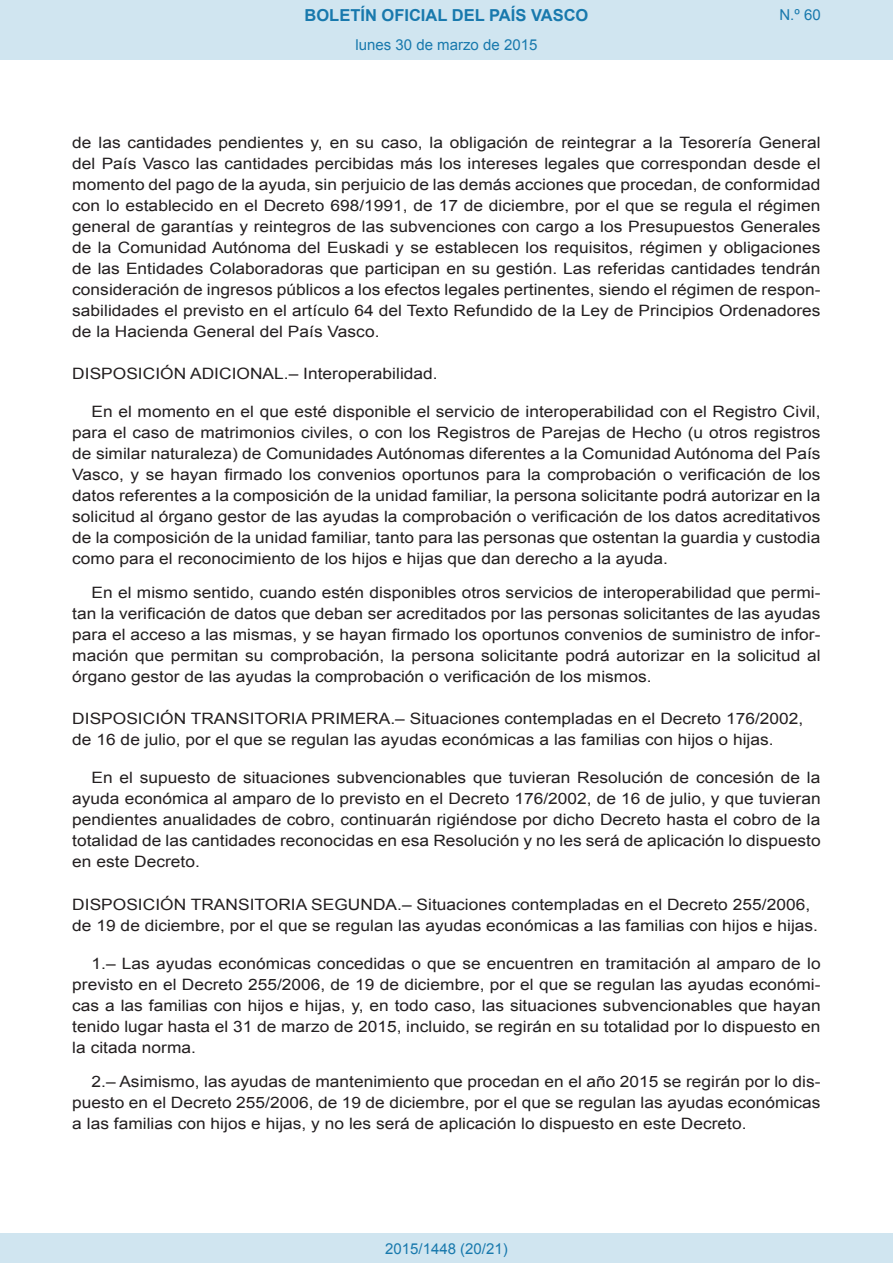
<style>
.page{position:relative;width:893px;height:1263px;background:#fff}
.page>*{position:absolute;margin:0;border:0;box-sizing:border-box;transform-origin:0 0}
.t1{font:700 16.5px "Arial";color:#1879ad}
.BOPVDetalle{font:15.6px/21px "Arial";color:#231f20;text-align:justify;scale:1.11 1}
.BOPVDisposicionTitul{font:15.6px/21px "Arial";color:#231f20;scale:1.11 1}
.Paginacion_Centro{font:15px "Arial";color:#1879ad}
</style>
<div class="page">
<div style="left:0;top:0;width:893px;height:60px;background:#d0e5f0"></div>
<div style="left:0;top:1233px;width:893px;height:30px;background:#d0e5f0"></div>
<p class="t1" style="left:305px;top:4px;width:285px">BOLETÍN OFICIAL DEL PAÍS VASCO</p>
<p class="Paginacion_Centro" style="left:356px;top:35px;width:183px">lunes 30 de marzo de 2015</p>
<p class="Paginacion_Centro" style="left:779px;top:5px;width:43px">N.º 60</p>
<p class="BOPVDetalle" style="left:72px;top:132px;width:676px">de las cantidades pendientes y, en su caso, la obligación de reintegrar a la Tesorería General del País Vasco las cantidades percibidas más los intereses legales que correspondan desde el momento del pago de la ayuda, sin perjuicio de las demás acciones que procedan, de conformidad con lo establecido en el Decreto 698/1991, de 17 de diciembre, por el que se regula el régimen general de garantías y reintegros de las subvenciones con cargo a los Presupuestos Generales de la Comunidad Autónoma del Euskadi y se establecen los requisitos, régimen y obligaciones de las Entidades Colaboradoras que participan en su gestión. Las referidas cantidades tendrán consideración de ingresos públicos a los efectos legales pertinentes, siendo el régimen de respon&shy;sabilidades el previsto en el artículo 64 del Texto Refundido de la Ley de Principios Ordenadores de la Hacienda General del País Vasco.</p>
<p class="BOPVDisposicionTitul" style="left:72px;top:364px;width:331px">DISPOSICIÓN ADICIONAL.– Interoperabilidad.</p>
<p class="BOPVDetalle" style="left:72px;top:402px;width:676px;text-indent:19px">En el momento en el que esté disponible el servicio de interoperabilidad con el Registro Civil, para el caso de matrimonios civiles, o con los Registros de Parejas de Hecho (u otros registros de similar naturaleza) de Comunidades Autónomas diferentes a la Comunidad Autónoma del País Vasco, y se hayan firmado los convenios oportunos para la comprobación o verificación de los datos referentes a la composición de la unidad familiar, la persona solicitante podrá autorizar en la solicitud al órgano gestor de las ayudas la comprobación o verificación de los datos acreditativos de la composición de la unidad familiar, tanto para las personas que ostentan la guardia y custodia como para el reconocimiento de los hijos e hijas que dan derecho a la ayuda.</p>
<p class="BOPVDetalle" style="left:72px;top:582px;width:676px;text-indent:19px">En el mismo sentido, cuando estén disponibles otros servicios de interoperabilidad que permi&shy;tan la verificación de datos que deban ser acreditados por las personas solicitantes de las ayudas para el acceso a las mismas, y se hayan firmado los oportunos convenios de suministro de infor&shy;mación que permitan su comprobación, la persona solicitante podrá autorizar en la solicitud al órgano gestor de las ayudas la comprobación o verificación de los mismos.</p>
<p class="BOPVDisposicionTitul" style="left:72px;top:709px;width:660px">DISPOSICIÓN TRANSITORIA PRIMERA.– Situaciones contempladas en el Decreto 176/2002, de 16 de julio, por el que se regulan las ayudas económicas a las familias con hijos o hijas.</p>
<p class="BOPVDetalle" style="left:72px;top:768px;width:676px;text-indent:19px">En el supuesto de situaciones subvencionables que tuvieran Resolución de concesión de la ayuda económica al amparo de lo previsto en el Decreto 176/2002, de 16 de julio, y que tuvieran pendientes anualidades de cobro, continuarán rigiéndose por dicho Decreto hasta el cobro de la totalidad de las cantidades reconocidas en esa Resolución y no les será de aplicación lo dispuesto en este Decreto.</p>
<p class="BOPVDisposicionTitul" style="left:72px;top:894px;width:673px">DISPOSICIÓN TRANSITORIA SEGUNDA.– Situaciones contempladas en el Decreto 255/2006, de 19 de diciembre, por el que se regulan las ayudas económicas a las familias con hijos e hijas.</p>
<p class="BOPVDetalle" style="left:72px;top:953px;width:676px;text-indent:19px">1.– Las ayudas económicas concedidas o que se encuentren en tramitación al amparo de lo previsto en el Decreto 255/2006, de 19 de diciembre, por el que se regulan las ayudas económi&shy;cas a las familias con hijos e hijas, y, en todo caso, las situaciones subvencionables que hayan tenido lugar hasta el 31 de marzo de 2015, incluido, se regirán en su totalidad por lo dispuesto en la citada norma.</p>
<p class="BOPVDetalle" style="left:72px;top:1071px;width:676px;text-indent:19px">2.– Asimismo, las ayudas de mantenimiento que procedan en el año 2015 se regirán por lo dis&shy;puesto en el Decreto 255/2006, de 19 de diciembre, por el que se regulan las ayudas económicas a las familias con hijos e hijas, y no les será de aplicación lo dispuesto en este Decreto.</p>
<p class="Paginacion_Centro" style="left:385px;top:1238px;width:124px">2015/1448 (20/21)</p>
</div>
